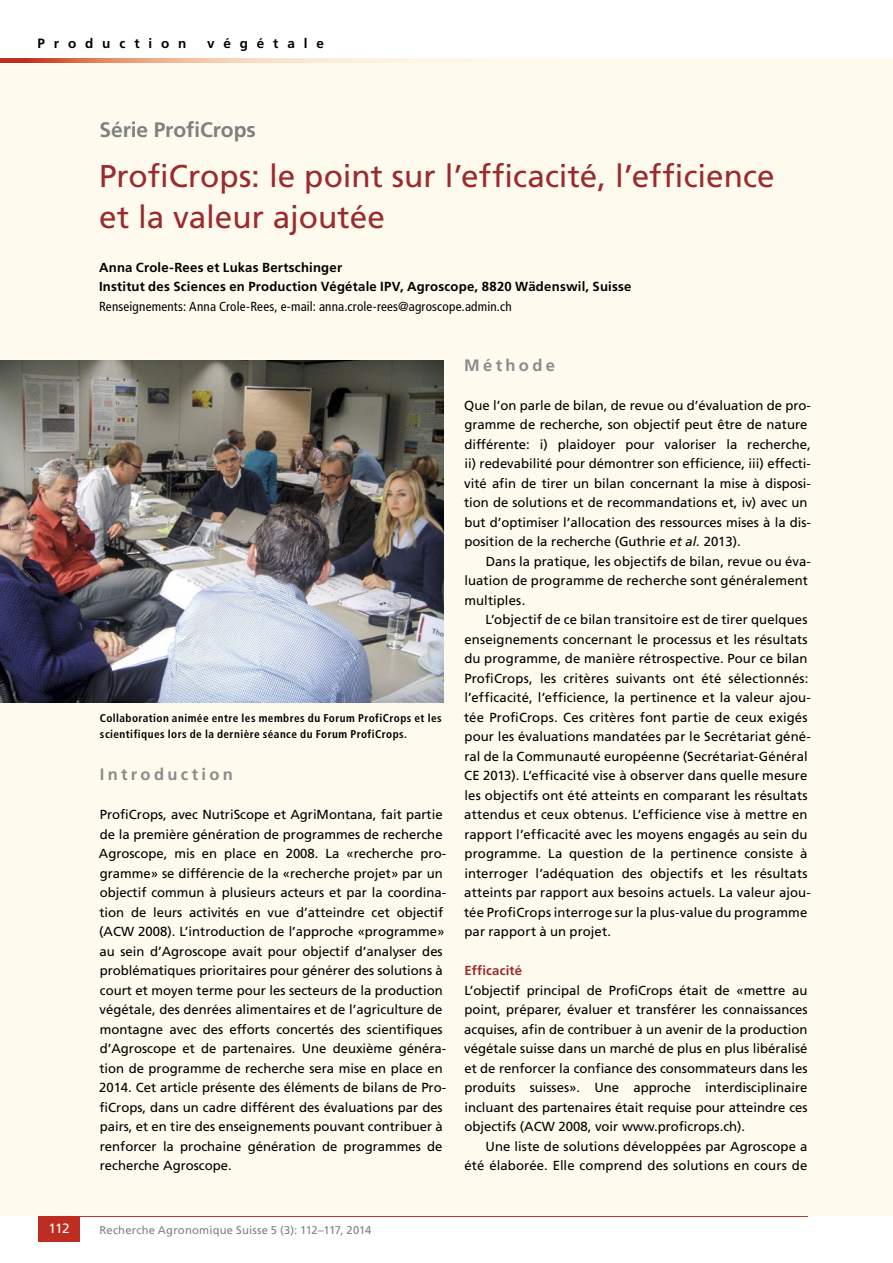
<style>
.page{position:relative;width:893px;height:1263px;background:#fff}
.page>*{position:absolute;margin:0;border:0;box-sizing:border-box;transform-origin:0 0}
.t1{font:31.5px/40.5px "Frutiger LT Std";color:#9a2b2f}
.t2{font:700 21px "Frutiger LT Std";letter-spacing:-.005em;color:#808080}
.t3{font:700 16.5px "Frutiger LT Std";letter-spacing:.2em;color:#8b8b8b}
.t4{font:700 13.5px "Frutiger LT Std";letter-spacing:.655em;color:#000}
.t5{font:13.5px "Frutiger LT Std";color:#fff}
.t6{font:13.2px/19.5px "Frutiger LT Std";color:#000}
.t7{font:700 13.2px/19.5px "Frutiger LT Std";letter-spacing:.015em;color:#000}
.t8{font:condensed 13.2px "Frutiger LT Std";letter-spacing:.015em;color:#000}
.t9{font:700 13.2px "Frutiger LT Std";letter-spacing:.01em;color:#9a2b2f}
.t10{font:700 condensed 11.25px/16.5px "Frutiger LT Std";letter-spacing:.04em;color:#000}
.t11{font:11.25px "Frutiger LT Std";letter-spacing:.02em;color:#808080}
.s1{font-style:italic}
</style>
<div class="page">
<hr style="left:38px;top:1216px;width:770px;height:1px;background:#bd2d21">
<div style="left:38px;top:1216px;width:42px;height:26px;background:#bd2d21"></div>
<div style="left:0;top:58px;width:893px;height:1158px;background:#fefaed"></div>
<svg style="left:0;top:58px;width:390px;height:5px;background:#eaae93"></svg>
<img style="left:0;top:360px;width:443px;height:342px">
<p class="t4" style="left:38px;top:36px;width:150px">Production</p>
<p class="t4" style="left:207px;top:36px;width:118px">végétale</p>
<h2 class="t2" style="left:99px;top:118px;width:158px">Série ProfiCrops</h2>
<h1 class="t1" style="left:99px;top:156px;width:677px">ProfiCrops: le point sur l’efficacité, l’efficience et la valeur ajoutée</h1>
<p class="t7" style="left:99px;top:258px;width:534px">Anna Crole-Rees et Lukas Bertschinger<br>Institut des Sciences en Production Végétale IPV, Agroscope, 8820 Wädenswil, Suisse</p>
<p class="t8" style="left:99px;top:299px;width:414px">Renseignements: Anna Crole-Rees, e-mail: anna.crole-rees@agroscope.admin.ch</p>
<p class="t10" style="left:100px;top:710px;width:343px">Collaboration animée entre les membres du Forum ProfiCrops et les scientifiques lors de la dernière séance du Forum ProfiCrops.</p>
<p class="t3" style="left:100px;top:765px;width:135px">Introduction</p>
<p class="t6" style="left:99px;top:805px;width:349px">ProfiCrops, avec NutriScope et AgriMontana, fait partie de la première génération de programmes de recherche Agroscope, mis en place en 2008. La «recherche pro&shy;gramme» se différencie de la «recherche projet» par un objectif commun à plusieurs acteurs et par la coordina&shy;tion de leurs activités en vue d’atteindre cet objectif (ACW 2008). L’introduction de l’approche «programme» au sein d’Agroscope avait pour objectif d’analyser des problématiques prioritaires pour générer des solutions à court et moyen terme pour les secteurs de la production végétale, des denrées alimentaires et de l’agriculture de montagne avec des efforts concertés des scientifiques d’Agroscope et de partenaires. Une deuxième généra&shy;tion de programme de recherche sera mise en place en 2014. Cet article présente des éléments de bilans de Pro&shy;fiCrops, dans un cadre différent des évaluations par des pairs, et en tire des enseignements pouvant contribuer à renforcer la prochaine génération de programmes de recherche Agroscope.</p>
<p class="t3" style="left:464px;top:355px;width:92px">Méthode</p>
<p class="t6" style="left:464px;top:395px;width:348px">Que l’on parle de bilan, de revue ou d’évaluation de pro&shy;gramme de recherche, son objectif peut être de nature différente: i) plaidoyer pour valoriser la recherche, ii) redevabilité pour démontrer son efficience, iii) effecti&shy;vité afin de tirer un bilan concernant la mise à disposi&shy;tion de solutions et de recommandations et, iv) avec un but d’optimiser l’allocation des ressources mises à la dis&shy;position de la recherche (Guthrie <span class="s1">et al.</span> 2013).</p>
<p class="t6" style="left:464px;top:551px;width:348px;text-indent:21px">Dans la pratique, les objectifs de bilan, revue ou éva&shy;luation de programme de recherche sont généralement multiples.</p>
<p class="t6" style="left:464px;top:610px;width:348px;text-indent:21px">L’objectif de ce bilan transitoire est de tirer quelques enseignements concernant le processus et les résultats du programme, de manière rétrospective. Pour ce bilan ProfiCrops, les critères suivants ont été sélectionnés: l’efficacité, l’efficience, la pertinence et la valeur ajou&shy;tée ProfiCrops. Ces critères font partie de ceux exigés pour les évaluations mandatées par le Secrétariat géné&shy;ral de la Communauté européenne (Secrétariat-Général CE 2013). L’efficacité vise à observer dans quelle mesure les objectifs ont été atteints en comparant les résultats attendus et ceux obtenus. L’efficience vise à mettre en rapport l’efficacité avec les moyens engagés au sein du programme. La question de la pertinence consiste à interroger l’adéquation des objectifs et les résultats atteints par rapport aux besoins actuels. La valeur ajou&shy;tée ProfiCrops interroge sur la plus-value du programme par rapport à un projet.</p>
<p class="t9" style="left:464px;top:963px;width:59px">Efficacité</p>
<p class="t6" style="left:464px;top:980px;width:345px;text-align:justify">L’objectif principal de ProfiCrops était de «mettre au point, préparer, évaluer et transférer les connaissances acquises, afin de contribuer à un avenir de la production végétale suisse dans un marché de plus en plus libéralisé et de renforcer la confiance des consommateurs dans les produits suisses». Une approche interdisciplinaire incluant des partenaires était requise pour atteindre ces objectifs (ACW 2008, voir www.proficrops.ch).</p>
<p class="t6" style="left:464px;top:1136px;width:345px;text-align:right">Une liste de solutions développées par Agroscope a été élaborée. Elle comprend des solutions en cours de</p>
<p class="t5" style="left:48px;top:1221px;width:23px">112</p>
<p class="t11" style="left:99px;top:1223px;width:273px">Recherche Agronomique Suisse 5 (3): 112–117, 2014</p>
</div>
